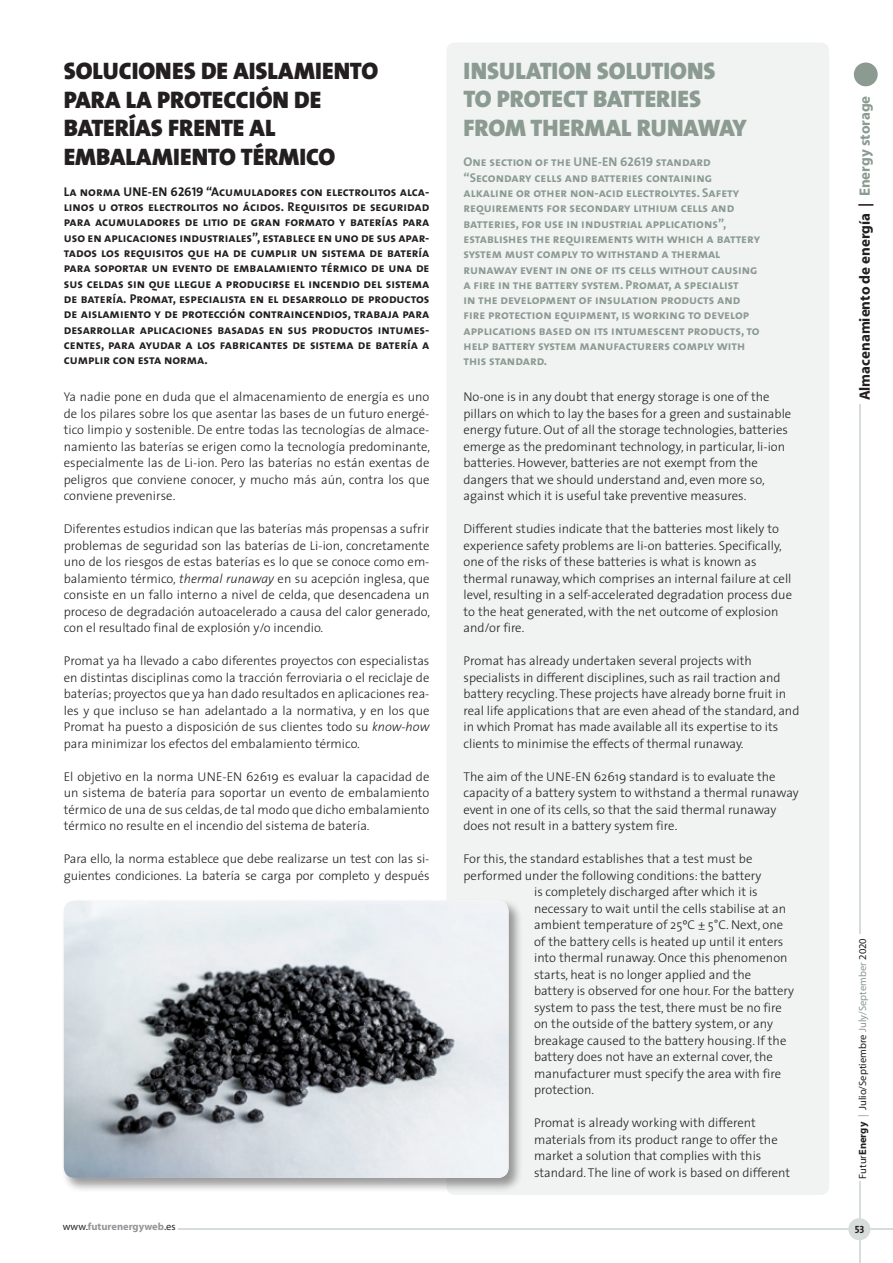
<style>
.page{position:relative;width:893px;height:1263px;background:#fff}
.page>*{position:absolute;margin:0;border:0;box-sizing:border-box;transform-origin:0 0}
.Titular_Grande{font:24px/28.8px "The Sans Black Caps";color:#231f20}
.Titular_Grande-2{font:24px "The Sans Black Caps";color:#8b9b92}
.t1{font:700 15px "Myriad";color:#231f20}
.Texto_ingles{font:300 12.75px/16.5px "The Sans";color:#231f20}
.Texto{font:300 12.75px/16.5px "The Sans";color:#231f20;text-align:justify}
.Titular_Grande-3{font:12.75px/15.3px "The Sans Bold Caps";color:#231f20;text-align:justify}
.Titular_Grande-4{font:12.75px/15.3px "The Sans Bold Caps";color:#8b9b92}
.t2{font:10.5px "Myriad";letter-spacing:.005em;color:#231f20}
.t3{font:700 10.5px "Myriad";color:#939598}
.t4{font:10.5px "The Sans Bold Caps";color:#231f20}
.s1{font-style:italic}
.s2{color:#8b9b92}
.s3{font-weight:700}
.s4{font-weight:400;color:#231f20}
</style>
<div class="page">
<div style="left:446px;top:43px;width:383px;height:1152px;background:#f0f3f2;border-radius:9px"></div>
<div style="left:61px;top:898px;width:462px;height:294px;background:#231f20;opacity:.45"></div>
<img style="left:64px;top:900px;width:445px;height:278px">
<hr style="left:860px;top:404px;width:1px;height:530px;background:#d7ddda">
<div style="left:854px;top:63px;width:24px;height:23px;background:#8b9b92;border-radius:50%"></div>
<hr style="left:178px;top:1228px;width:715px;height:2px;background:#d7ddda">
<hr style="left:859px;top:1181px;width:1px;height:82px;background:#d7ddda">
<div style="left:848px;top:1218px;width:22px;height:22px;background:#d7ddda;border-radius:50%"></div>
<p class="Titular_Grande" style="left:64px;top:56px;width:316px">SOLUCIONES DE AISLAMIENTO</p>
<p class="Titular_Grande" style="left:64px;top:85px;width:273px">PARA LA PROTECCIÓN DE<br>BATERÍAS FRENTE AL<br>EMBALAMIENTO TÉRMICO</p>
<p class="Titular_Grande-3" style="left:64px;top:184px;width:367px">La norma UNE-EN 62619 “Acumuladores con electrolitos alca&shy;linos u otros electrolitos no ácidos. Requisitos de seguridad para acumuladores de litio de gran formato y baterías para uso en aplicaciones industriales”, establece en uno de sus apar&shy;tados los requisitos que ha de cumplir un sistema de batería para soportar un evento de embalamiento térmico de una de sus celdas sin que llegue a producirse el incendio del sistema de batería. Promat, especialista en el desarrollo de productos de aislamiento y de protección contraincendios, trabaja para desarrollar aplicaciones basadas en sus productos intumes&shy;centes, para ayudar a los fabricantes de sistema de batería a cumplir con esta norma.</p>
<p class="Texto" style="left:64px;top:388px;width:368px">Ya nadie pone en duda que el almacenamiento de energía es uno de los pilares sobre los que asentar las bases de un futuro energé&shy;tico limpio y sostenible. De entre todas las tecnologías de almace&shy;namiento las baterías se erigen como la tecnología predominante, especialmente las de Li-ion. Pero las baterías no están exentas de peligros que conviene conocer, y mucho más aún, contra los que conviene prevenirse.</p>
<p class="Texto" style="left:64px;top:520px;width:368px">Diferentes estudios indican que las baterías más propensas a sufrir problemas de seguridad son las baterías de Li-ion, concretamente uno de los riesgos de estas baterías es lo que se conoce como em&shy;balamiento térmico, <span class="s1">thermal runaway</span> en su acepción inglesa, que consiste en un fallo interno a nivel de celda, que desencadena un proceso de degradación autoacelerado a causa del calor generado, con el resultado final de explosión y/o incendio.</p>
<p class="Texto" style="left:64px;top:652px;width:367px">Promat ya ha llevado a cabo diferentes proyectos con especialistas en distintas disciplinas como la tracción ferroviaria o el reciclaje de baterías; proyectos que ya han dado resultados en aplicaciones rea&shy;les y que incluso se han adelantado a la normativa, y en los que Promat ha puesto a disposición de sus clientes todo su <span class="s1">know-how </span>para minimizar los efectos del embalamiento térmico.</p>
<p class="Texto" style="left:64px;top:768px;width:367px">El objetivo en la norma UNE-EN 62619 es evaluar la capacidad de un sistema de batería para soportar un evento de embalamiento térmico de una de sus celdas, de tal modo que dicho embalamiento térmico no resulte en el incendio del sistema de batería.</p>
<p class="Texto" style="left:64px;top:850px;width:367px">Para ello, la norma establece que debe realizarse un test con las si&shy;guientes condiciones. La batería se carga por completo y después</p>
<p class="Titular_Grande-2" style="left:463px;top:50px;width:254px">INSULATION SOLUTIONS</p>
<p class="Titular_Grande-2" style="left:463px;top:79px;width:239px">TO PROTECT BATTERIES</p>
<p class="Titular_Grande-2" style="left:463px;top:107px;width:285px">FROM THERMAL RUNAWAY</p>
<p class="Titular_Grande-4" style="left:463px;top:154px;width:298px">One section of the UNE-EN 62619 standard “Secondary cells and batteries containing alkaline or other non-acid electrolytes. Safety requirements for secondary lithium cells and batteries, for use in industrial applications”, establishes the requirements with which a battery system must comply to withstand a thermal runaway event in one of its cells without causing a fire in the battery system. Promat, a specialist<br>in the development of insulation products and fire protection equipment, is working to develop applications based on its intumescent products, to help battery system manufacturers comply with this standard.</p>
<p class="Texto_ingles" style="left:463px;top:388px;width:329px">No-one is in any doubt that energy storage is one of the pillars on which to lay the bases for a green and sustainable energy future. Out of all the storage technologies, batteries emerge as the predominant technology, in particular, li-ion batteries. However, batteries are not exempt from the dangers that we should understand and, even more so, against which it is useful take preventive measures.</p>
<p class="Texto_ingles" style="left:463px;top:520px;width:330px">Different studies indicate that the batteries most likely to experience safety problems are li-on batteries. Specifically, one of the risks of these batteries is what is known as thermal runaway, which comprises an internal failure at cell level, resulting in a self-accelerated degradation process due to the heat generated, with the net outcome of explosion and/or fire.</p>
<p class="Texto_ingles" style="left:463px;top:652px;width:337px">Promat has already undertaken several projects with specialists in different disciplines, such as rail traction and battery recycling. These projects have already borne fruit in real life applications that are even ahead of the standard, and in which Promat has made available all its expertise to its clients to minimise the effects of thermal runaway.</p>
<p class="Texto_ingles" style="left:463px;top:768px;width:337px">The aim of the UNE-EN 62619 standard is to evaluate the capacity of a battery system to withstand a thermal runaway event in one of its cells, so that the said thermal runaway does not result in a battery system fire.</p>
<p class="Texto_ingles" style="left:463px;top:850px;width:290px">For this, the standard establishes that a test must be</p>
<p class="Texto_ingles" style="left:463px;top:867px;width:299px">performed under the following conditions: the battery</p>
<p class="Texto_ingles" style="left:534px;top:883px;width:225px">is completely discharged after which it is</p>
<p class="Texto_ingles" style="left:534px;top:900px;width:254px">necessary to wait until the cells stabilise at an</p>
<p class="Texto_ingles" style="left:534px;top:916px;width:251px">ambient temperature of 25ºC ± 5°C. Next, one</p>
<p class="Texto_ingles" style="left:534px;top:933px;width:251px">of the battery cells is heated up until it enters</p>
<p class="Texto_ingles" style="left:534px;top:949px;width:255px">into thermal runaway. Once this phenomenon</p>
<p class="Texto_ingles" style="left:534px;top:966px;width:219px">starts, heat is no longer applied and the</p>
<p class="Texto_ingles" style="left:534px;top:982px;width:261px">battery is observed for one hour. For the battery</p>
<p class="Texto_ingles" style="left:534px;top:999px;width:249px">system to pass the test, there must be no fire</p>
<p class="Texto_ingles" style="left:534px;top:1015px;width:240px">on the outside of the battery system, or any</p>
<p class="Texto_ingles" style="left:534px;top:1032px;width:254px">breakage caused to the battery housing. If the</p>
<p class="Texto_ingles" style="left:534px;top:1048px;width:240px">battery does not have an external cover, the</p>
<p class="Texto_ingles" style="left:534px;top:1065px;width:249px">manufacturer must specify the area with fire</p>
<p class="Texto_ingles" style="left:534px;top:1081px;width:62px">protection.</p>
<p class="Texto_ingles" style="left:534px;top:1114px;width:258px">Promat is already working with different materials from its product range to offer the market a solution that complies with this standard. The line of work is based on different</p>
<p class="t1" style="left:857px;top:400px;width:306px;rotate:-90deg">Almacenamiento de energía | <span class="s2">Energy storage</span></p>
<p class="t2" style="left:857px;top:1178px;width:242px;rotate:-90deg">Futur<span class="s3">Energy</span> <span class="s2">|</span> Julio/Septiembre <span class="s2">July/September</span> 2020</p>
<p class="t3" style="left:63px;top:1220px;width:114px"><span class="s4">www.</span>futurenergyweb<span class="s4">.es</span></p>
<p class="t4" style="left:855px;top:1220px;width:11px">53</p>
</div>
